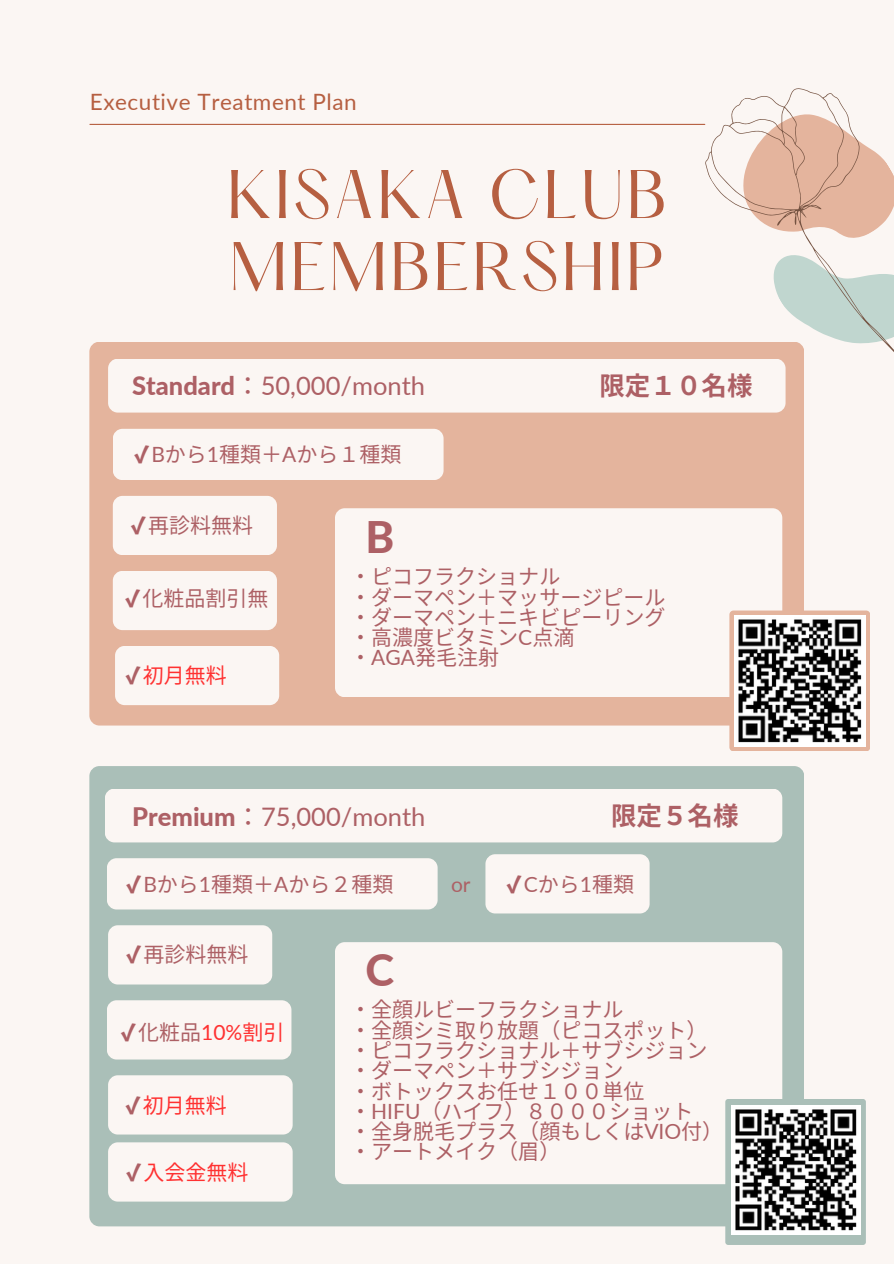
<style>
.page{position:relative;width:894px;height:1264px;background:#fff}
.page>*{position:absolute;margin:0;border:0;box-sizing:border-box;transform-origin:0 0}
.t1{font:60px/72px "Hatton";letter-spacing:.05em;color:#b65f41}
.t2{font:800 43.5px "Lato";color:#ad6065}
.t3{font:25.5px "Lato";color:#ad6065}
.t4{font:700 25.5px "Noto Sans CJ Ksc";color:#ad6065}
.t5{font:22.5px "Lato";letter-spacing:.025em;color:#b65f41}
.t6{font:21px/20.2px "Noto Sans CJ Ksc";color:#ad6065}
.t7{font:21px "Noto Sans CJ Ksc";color:#ff3131}
.t8{font:21px "Lato";color:#ad6065}
.s1{font-weight:800}
.s2{font-family:"Noto Sans CJ Ksc"}
.s3{font-family:"Wen Quan Yi Micro Hei"}
.s4{font-family:"Lato"}
.s5{font-family:"Wen Quan Yi Micro Hei";color:#ad6065}
.s6{font-family:"Lato";color:#ff3131}
.s7{color:#ff3131}
</style>
<div class="page">
<div style="left:0;top:0;width:893px;height:1263px;background:#fbf6f3"></div>
<hr style="left:90px;top:124px;width:614px;height:1px;background:#b65f41">
<div style="left:89px;top:342px;width:714px;height:383px;background:#e4b49d;border-radius:10px"></div>
<div style="left:335px;top:508px;width:447px;height:189px;background:#fbf6f3;border-radius:10px"></div>
<div style="left:108px;top:359px;width:677px;height:53px;background:#fbf6f3;border-radius:10px"></div>
<svg style="left:683px;top:88px;width:210px;height:331px"></svg>
<div style="left:113px;top:429px;width:330px;height:51px;background:#fbf6f3;border-radius:10px"></div>
<div style="left:113px;top:496px;width:164px;height:59px;background:#fbf6f3;border-radius:10px"></div>
<div style="left:113px;top:571px;width:164px;height:59px;background:#fbf6f3;border-radius:10px"></div>
<div style="left:89px;top:766px;width:715px;height:460px;background:#aabfb8;border-radius:10px"></div>
<div style="left:729px;top:610px;width:141px;height:141px;background:#e4b49d;border-radius:4px"></div>
<div style="left:105px;top:788px;width:677px;height:54px;background:#fbf6f3;border-radius:10px"></div>
<div style="left:107px;top:858px;width:330px;height:51px;background:#fbf6f3;border-radius:10px"></div>
<div style="left:108px;top:925px;width:164px;height:59px;background:#fbf6f3;border-radius:10px"></div>
<div style="left:107px;top:1000px;width:184px;height:59px;background:#fbf6f3;border-radius:10px"></div>
<div style="left:485px;top:854px;width:164px;height:59px;background:#fbf6f3;border-radius:10px"></div>
<div style="left:108px;top:1142px;width:184px;height:59px;background:#fbf6f3;border-radius:10px"></div>
<div style="left:335px;top:942px;width:447px;height:242px;background:#fbf6f3;border-radius:10px"></div>
<div style="left:725px;top:1098px;width:140px;height:146px;background:#aabfb8;border-radius:3px"></div>
<img style="left:734px;top:615px;width:131px;height:131px">
<img style="left:731px;top:1105px;width:129px;height:129px">
<div style="left:115px;top:646px;width:164px;height:59px;background:#fbf6f3;border-radius:10px"></div>
<div style="left:108px;top:1075px;width:184px;height:59px;background:#fbf6f3;border-radius:10px"></div>
<h4 class="t5" style="left:90px;top:87px;width:268px">Executive Treatment Plan</h4>
<h2 class="t1" style="left:227px;top:165px;width:441px">KISAKA CLUB<br>MEMBERSHIP</h2>
<p class="t3" style="left:132px;top:369px;width:294px"><span class="s1">Standard</span><span class="s2">：</span> 50,000/month</p>
<p class="t6" style="left:130px;top:443px;width:271px"><span class="s3">✔︎</span> <span class="s4">B</span>から<span class="s4">1</span>種類＋<span class="s4">A</span>から１種類</p>
<p class="t6" style="left:127px;top:514px;width:127px"><span class="s3">✔︎</span> 再診料無料</p>
<h4 class="t2" style="left:365px;top:510px;width:30px">B</h4>
<p class="t4" style="left:599px;top:365px;width:153px">限定１０名様</p>
<p class="t6" style="left:121px;top:587px;width:147px"><span class="s3">✔︎</span>化粧品割引無</p>
<p class="t7" style="left:122px;top:659px;width:106px"><span class="s5">✔︎</span>初月無料</p>
<p class="t6" style="left:350px;top:565px;width:316px">・ピコフラクショナル<br>・ダーマペン＋マッサージピール・ダーマペン＋ニキビピーリング・高濃度ビタミン<span class="s4">C</span>点滴<br>・<span class="s4">AGA</span>発毛注射</p>
<p class="t3" style="left:132px;top:801px;width:295px"><span class="s1">Premium</span><span class="s2">：</span> 75,000/month</p>
<p class="t4" style="left:611px;top:795px;width:128px">限定５名様</p>
<h3 class="t6" style="left:122px;top:872px;width:271px"><span class="s3">✔︎</span> <span class="s4">B</span>から<span class="s4">1</span>種類＋<span class="s4">A</span>から２種類</h3>
<h2 class="t6" style="left:502px;top:872px;width:131px"><span class="s3">✔︎</span><span class="s4">C</span>から<span class="s4">1</span>種類</h2>
<p class="t8" style="left:451px;top:871px;width:21px">or</p>
<h4 class="t6" style="left:122px;top:943px;width:127px"><span class="s3">✔︎</span> 再診料無料</h4>
<p class="t6" style="left:117px;top:1020px;width:164px"><span class="s3">✔︎</span>化粧品<span class="s6">10%</span><span class="s7">割引</span></p>
<h4 class="t7" style="left:122px;top:1089px;width:106px"><span class="s5">✔︎</span>初月無料</h4>
<h4 class="t7" style="left:122px;top:1155px;width:127px"><span class="s5">✔︎</span> 入会金無料</h4>
<p class="t2" style="left:365px;top:943px;width:30px">C</p>
<p class="t6" style="left:350px;top:998px;width:374px">・全顔ルビーフラクショナル<br>・全顔シミ取り放題（ピコスポット）・ピコフラクショナル＋サブシジョン・ダーマペン＋サブシジョン<br>・ボトックスお任せ１００単位<br>・<span class="s4">HIFU</span>（ハイフ）８０００ショット<br>・全身脱毛プラス（顔もしくは<span class="s4">VIO</span>付）・アートメイク（眉）</p>
</div>
